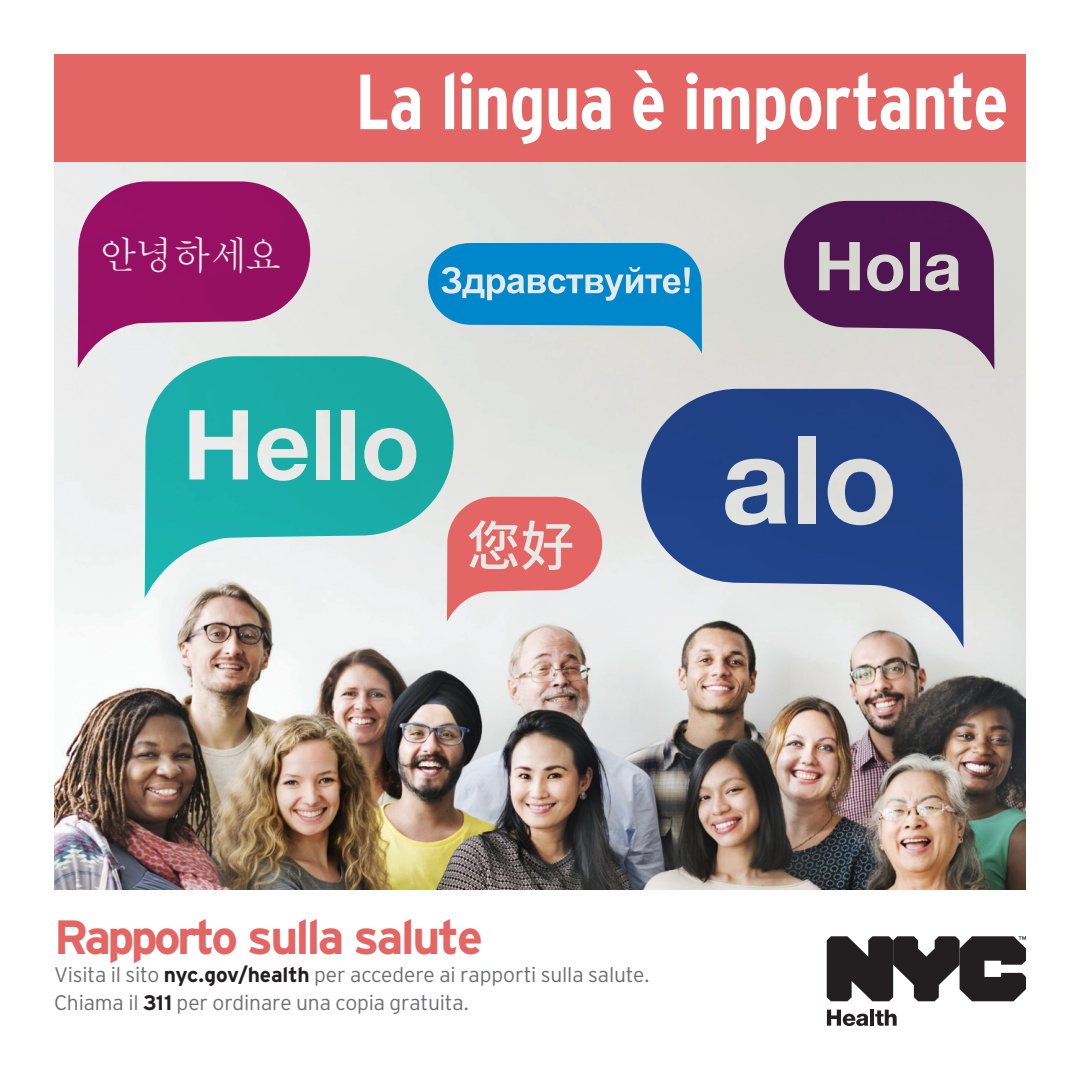
<style>
.page{position:relative;width:1080px;height:1080px;background:#fff}
.page>*{position:absolute;margin:0;border:0;box-sizing:border-box;transform-origin:0 0}
.t1{font:700 122.1px "Helvetica Neue";color:#fff}
.t2{font:700 96.9px "Helvetica Neue";color:#fff}
.hed{font:700 condensed 78px "Interstate";letter-spacing:-.015em;color:#fff}
.t3{font:700 67.5px "Helvetica Neue";color:#fff}
.t4{font:700 48px "Interstate";letter-spacing:-.055em;color:#e36564}
.t5{font:500 39.3px "Adobe Myungjo Std";letter-spacing:-.015em;color:#fff;scale:.95 1}
.t6{font:300 21px/28.2px "Interstate";letter-spacing:-.01em;color:#6c6d70}
.s1{font-weight:700;color:#231f20}
</style>
<div class="page">
<svg style="left:827px;top:936px;width:199px;height:65px"></svg>
<svg style="left:827px;top:1010px;width:41px;height:16px"></svg>
<hr style="left:870px;top:1010px;width:4px;height:16px;background:#231f20">
<svg style="left:875px;top:1010px;width:22px;height:16px"></svg>
<div style="left:54px;top:54px;width:972px;height:112px;background:#e36564"></div>
<img style="left:54px;top:162px;width:972px;height:727px">
<svg style="left:784px;top:201px;width:210px;height:169px;background:#784f77"></svg>
<svg style="left:78px;top:181px;width:232px;height:187px;background:#ac4986"></svg>
<svg style="left:145px;top:356px;width:309px;height:242px;background:#58bebb"></svg>
<svg style="left:641px;top:389px;width:323px;height:259px;background:#5a71a0"></svg>
<svg style="left:428px;top:243px;width:274px;height:111px;background:#54a8d1"></svg>
<svg style="left:447px;top:497px;width:155px;height:125px;background:#e59a9a"></svg>
<h3 class="t5" style="left:100px;top:236px;width:193px">안녕하세요</h3>
<p class="hed" style="left:355px;top:58px;width:655px">La lingua è importante</p>
<h3 class="t3" style="left:814px;top:225px;width:149px">Hola</h3>
<h2 class="t2" style="left:183px;top:385px;width:239px">Hello</h2>
<h1 class="t1" style="left:721px;top:404px;width:178px">alo</h1>
<p class="t4" style="left:54px;top:910px;width:430px">Rapporto sulla salute</p>
<p class="t6" style="left:54px;top:960px;width:597px">Visita il sito <span class="s1">nyc.gov/health</span> per accedere ai rapporti sulla salute.<br>Chiama il <span class="s1">311</span> per ordinare una copia gratuita.</p>
</div>
